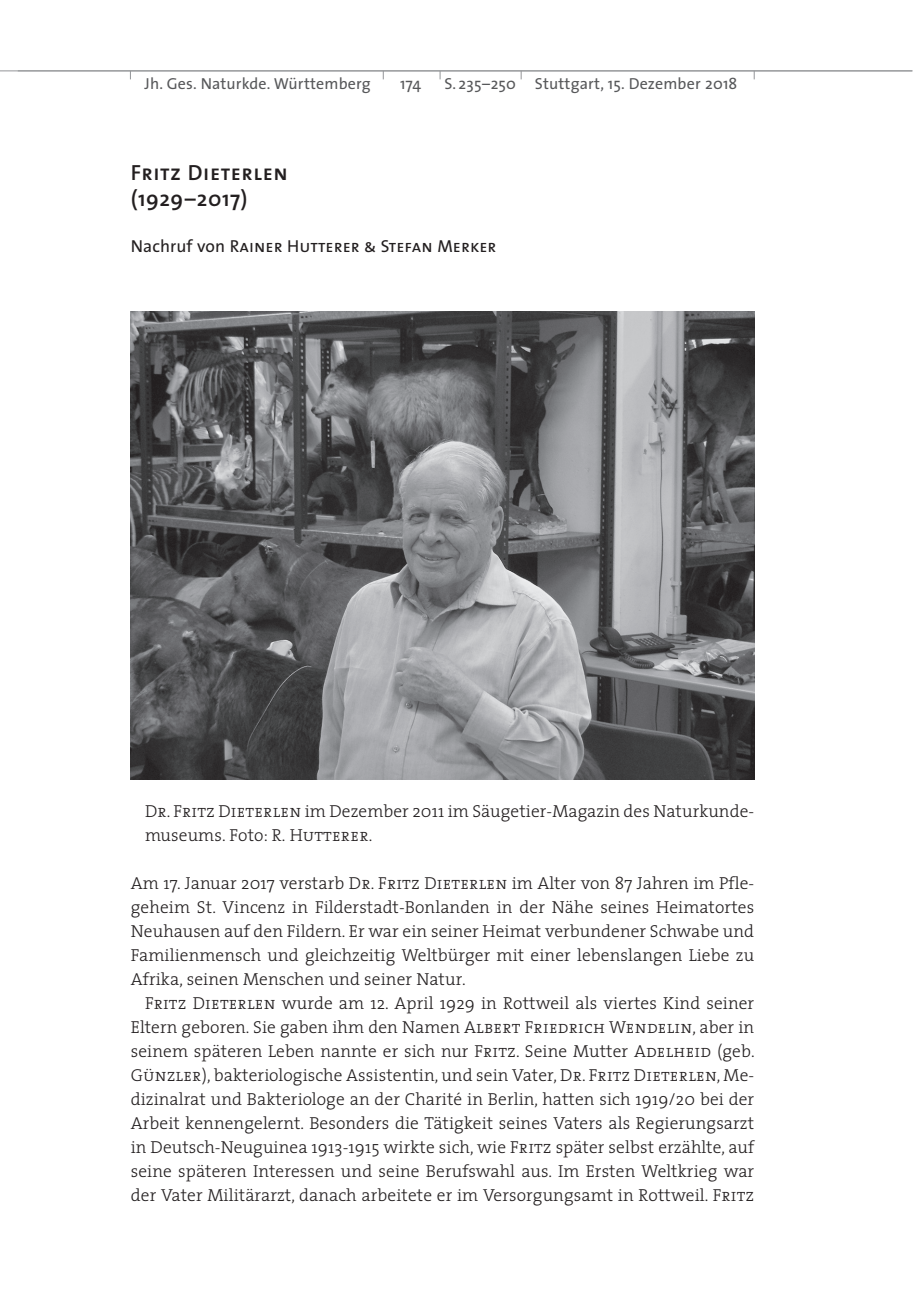
<style>
.page{position:relative;width:913px;height:1310px;background:#fff}
.page>*{position:absolute;margin:0;border:0;box-sizing:border-box;transform-origin:0 0}
.t1{font:22px "The Sans Semi Bold Caps";color:#231f20}
.t2{font:600 22px "The Sans";letter-spacing:.025em;color:#231f20}
.t3{font:300 17.4px/24px "The Serif";letter-spacing:.005em;color:#231f20;text-align:justify}
.t4{font:17.4px "The Sans Caps";letter-spacing:.005em;color:#231f20}
.t5{font:16px "The Sans";letter-spacing:.01em;color:#57585a}
.s1{font-family:"The Sans"}
.s2{font-family:"The Serif Light Caps";font-weight:400}
</style>
<div class="page">
<svg style="left:0;top:70px;width:17px;height:1px"></svg>
<img style="left:130px;top:312px;width:624px;height:467px">
<hr style="left:17px;top:70px;width:895px;height:1px;background:#939598">
<p class="t5" style="left:145px;top:70px;width:228px">Jh. Ges. Naturkde. Württemberg</p>
<p class="t5" style="left:400px;top:70px;width:23px">174</p>
<p class="t5" style="left:444px;top:70px;width:294px">S. 235–250 Stuttgart, 15. Dezember 2018</p>
<p class="t1" style="left:131px;top:155px;width:158px">Fritz Dieterlen</p>
<p class="t2" style="left:131px;top:181px;width:118px">(1929–2017)</p>
<p class="t4" style="left:131px;top:232px;width:367px"><span class="s1">Nachruf von</span> Rainer Hutterer &amp; Stefan Merker</p>
<p class="t3" style="left:145px;top:798px;width:611px"><span class="s2">Dr. Fritz Dieterlen</span> im Dezember 2011 im Säugetier-Magazin des Naturkunde&shy;museums. Foto: R. <span class="s2">Hutterer</span>.</p>
<p class="t3" style="left:131px;top:870px;width:625px">Am 17. Januar 2017 verstarb <span class="s2">Dr. Fritz Dieterlen</span> im Alter von 87 Jahren im Pfle&shy;geheim St. Vincenz in Filderstadt-Bonlanden in der Nähe seines Heimatortes Neuhausen auf den Fildern. Er war ein seiner Heimat verbundener Schwabe und Familienmensch und gleichzeitig Weltbürger mit einer lebenslangen Liebe zu Afrika, seinen Menschen und seiner Natur.</p>
<p class="t3" style="left:131px;top:990px;width:625px;text-indent:14px"><span class="s2">Fritz Dieterlen</span> wurde am 12. April 1929 in Rottweil als viertes Kind seiner Eltern geboren. Sie gaben ihm den Namen <span class="s2">Albert Friedrich Wendelin</span>, aber in seinem späteren Leben nannte er sich nur <span class="s2">Fritz</span>. Seine Mutter <span class="s2">Adelheid</span> (geb.<br><span class="s2">Günzler</span>), bakteriologische Assistentin, und sein Vater, <span class="s2">Dr. Fritz Dieterlen</span>, Me&shy;dizinalrat und Bakteriologe an der Charité in Berlin, hatten sich 1919/20 bei der Arbeit kennengelernt. Besonders die Tätigkeit seines Vaters als Regierungsarzt in Deutsch-Neuguinea 1913-1915 wirkte sich, wie <span class="s2">Fritz</span> später selbst erzählte, auf seine späteren Interessen und seine Berufswahl aus. Im Ersten Weltkrieg war der Vater Militärarzt, danach arbeitete er im Versorgungsamt in Rottweil. <span class="s2">Fritz</span></p>
</div>
